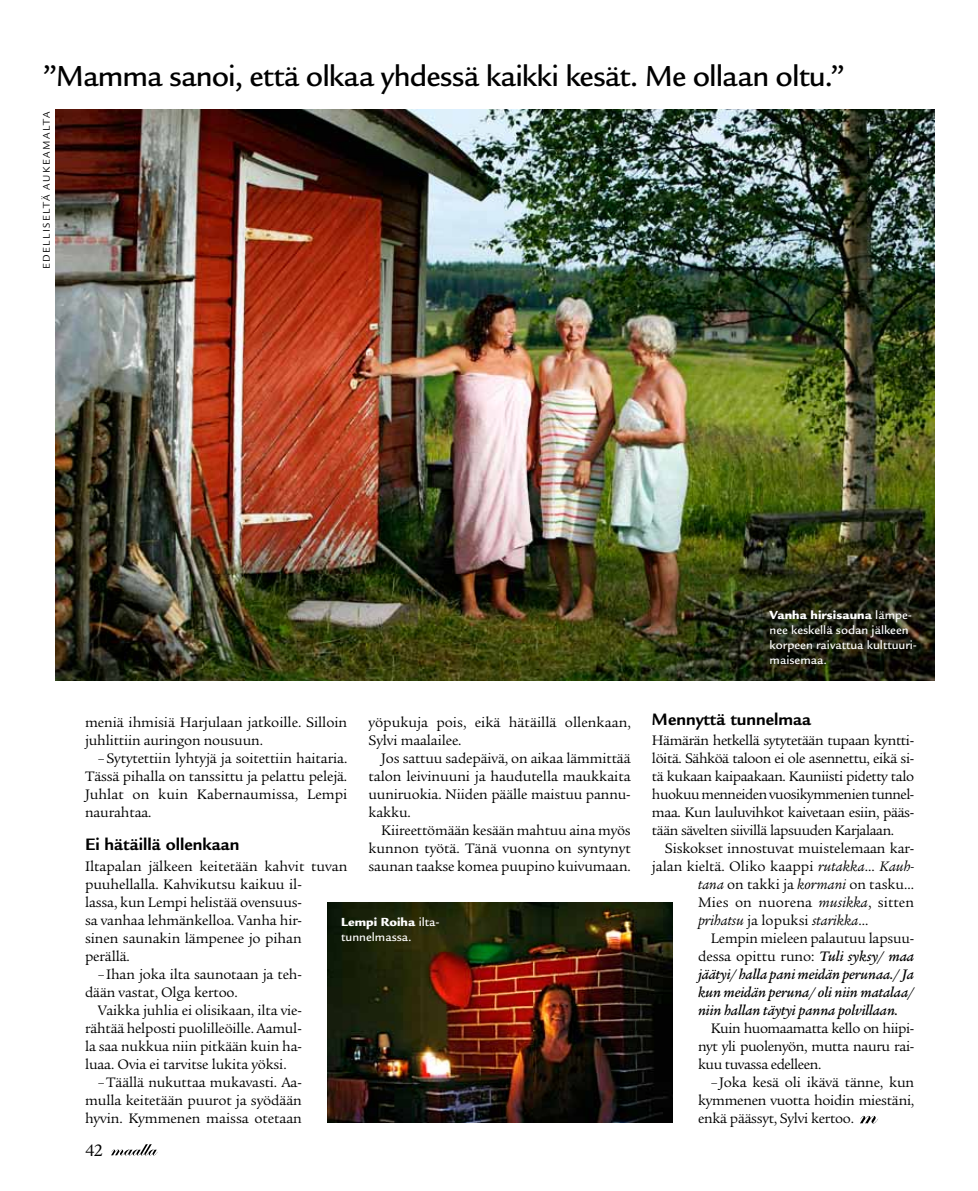
<style>
.page{position:relative;width:978px;height:1191px;background:#fff}
.page>*{position:absolute;margin:0;border:0;box-sizing:border-box;transform-origin:0 0}
.t1{font:500 31.5px "Legacy Sans Std";letter-spacing:-.025em;color:#000}
.t2{font:700 18px "Legacy Sans Std";color:#000}
.t3{font:18px "Legacy Serif Std";color:#000}
.t4{font:15px/18px "Legacy Serif Std";letter-spacing:-.01em;color:#000;text-align:justify}
.t5{font:italic 500 15px "Legacy Serif Std";letter-spacing:-.01em;color:#000}
.t6{font:italic 15px "Legacy Serif Std";color:#000}
.t7{font:500 12.75px/15px "Legacy Sans Std";color:#fff}
.t8{font:10.5px "Legacy Sans Std";letter-spacing:.145em;color:#000}
.s1{font-weight:900}
.s2{font-style:italic}
.s3{font-style:normal}
.s4{font-weight:500;font-style:italic}
</style>
<div class="page">
<svg style="left:111px;top:1144px;width:47px;height:11px"></svg>
<svg style="left:860px;top:1115px;width:18px;height:8px"></svg>
<img style="left:55px;top:109px;width:879px;height:571px">
<img style="left:327px;top:902px;width:345px;height:220px">
<h1 class="t1" style="left:43px;top:58px;width:804px">”Mamma sanoi, että olkaa yhdessä kaikki kesät. Me ollaan oltu.”</h1>
<p class="t8" style="left:41px;top:269px;width:159px;rotate:-90deg">EDELLI SELTÄ AUKEAMALTA</p>
<p class="t4" style="left:85px;top:713px;width:264px">meniä ihmisiä Harjulaan jatkoille. Silloin juhlittiin auringon nousuun.</p>
<p class="t4" style="left:85px;top:749px;width:264px;text-indent:13px">–Sytytettiin lyhtyjä ja soitettiin haitaria.<br>Tässä pihalla on tanssittu ja pelattu pelejä.<br>Juhlat on kuin Kabernaumissa, Lempi naurahtaa.</p>
<p class="t2" style="left:85px;top:833px;width:156px">Ei hätäillä ollenkaan</p>
<p class="t4" style="left:85px;top:857px;width:264px">Iltapalan jälkeen keitetään kahvit tuvan</p>
<p class="t4" style="left:85px;top:875px;width:218px">puuhellalla. Kahvikutsu kaikuu il-</p>
<p class="t4" style="left:85px;top:893px;width:218px">lassa, kun Lempi helistää ovensuus-</p>
<p class="t4" style="left:85px;top:911px;width:218px">sa vanhaa lehmänkelloa. Vanha hir-</p>
<p class="t4" style="left:85px;top:929px;width:218px">sinen saunakin lämpenee jo pihan</p>
<p class="t4" style="left:85px;top:947px;width:46px">perällä.</p>
<p class="t4" style="left:98px;top:965px;width:206px">–Ihan joka ilta saunotaan ja teh-</p>
<p class="t4" style="left:85px;top:983px;width:154px">dään vastat, Olga kertoo.</p>
<p class="t4" style="left:98px;top:1001px;width:206px">Vaikka juhlia ei olisikaan, ilta vie-</p>
<p class="t4" style="left:85px;top:1019px;width:218px">rähtää helposti puolilleöille. Aamul-</p>
<p class="t4" style="left:85px;top:1037px;width:218px">la saa nukkua niin pitkään kuin ha-</p>
<p class="t4" style="left:85px;top:1055px;width:203px">luaa. Ovia ei tarvitse lukita yöksi.</p>
<p class="t4" style="left:98px;top:1073px;width:206px">–Täällä nukuttaa mukavasti. Aa-</p>
<p class="t4" style="left:85px;top:1091px;width:218px">mulla keitetään puurot ja syödään</p>
<p class="t4" style="left:85px;top:1109px;width:218px">hyvin. Kymmenen maissa otetaan</p>
<p class="t4" style="left:369px;top:713px;width:264px">yöpukuja pois, eikä hätäillä ollenkaan,<br>Sylvi maalailee.</p>
<p class="t4" style="left:369px;top:749px;width:264px;text-indent:13px">Jos sattuu sadepäivä, on aikaa lämmittää talon leivinuuni ja haudutella maukkaita uuniruokia. Niiden päälle maistuu pannu&shy;kakku.</p>
<p class="t4" style="left:369px;top:821px;width:264px;text-indent:13px">Kiireettömään kesään mahtuu aina myös kunnon työtä. Tänä vuonna on syntynyt saunan taakse komea puupino kuivumaan.</p>
<p class="t7" style="left:341px;top:914px;width:100px"><span class="s1">Lempi Roiha</span> ilta&shy;tunnelmassa.</p>
<p class="t3" style="left:85px;top:1139px;width:20px">42</p>
<p class="t7" style="left:770px;top:607px;width:149px"><span class="s1">Vanha hirsisauna</span> lämpe&shy;nee keskellä sodan jälkeen korpeen raivattua kulttuuri&shy;maisemaa.</p>
<p class="t2" style="left:652px;top:708px;width:161px">Mennyttä tunnelmaa</p>
<p class="t4" style="left:652px;top:731px;width:264px">Hämärän hetkellä sytytetään tupaan kyntti&shy;löitä. Sähköä taloon ei ole asennettu, eikä si&shy;tä kukaan kaipaakaan. Kauniisti pidetty talo huokuu menneiden vuosikymmenien tunnel&shy;maa. Kun lauluvihkot kaivetaan esiin, pääs&shy;tään sävelten siivillä lapsuuden Karjalaan.</p>
<p class="t4" style="left:665px;top:839px;width:251px">Siskokset innostuvat muistelemaan kar-</p>
<p class="t4" style="left:652px;top:857px;width:264px">jalan kieltä. Oliko kaappi <span class="s2">rutakka</span>... <span class="s2">Kauh-</span></p>
<p class="t4" style="left:698px;top:875px;width:218px"><span class="s2">tana</span> on takki ja <span class="s2">kormani</span> on tasku...</p>
<p class="t4" style="left:698px;top:893px;width:218px">Mies on nuorena <span class="s2">musikka</span>, sitten</p>
<p class="t6" style="left:698px;top:912px;width:172px">prihatsu <span class="s3">ja lopuksi</span> starikka<span class="s3">...</span></p>
<p class="t4" style="left:711px;top:929px;width:205px">Lempin mieleen palautuu lapsuu-</p>
<p class="t4" style="left:698px;top:947px;width:218px">dessa opittu runo: <span class="s4">Tuli syksy/ maa</span></p>
<p class="t5" style="left:698px;top:966px;width:218px">jäätyi/ halla pani meidän perunaa./ Ja</p>
<p class="t5" style="left:698px;top:984px;width:218px">kun meidän peruna/ oli niin matalaa/</p>
<p class="t5" style="left:698px;top:1002px;width:202px">niin hallan täytyi panna polvillaan.</p>
<p class="t4" style="left:698px;top:1019px;width:218px;text-indent:13px">Kuin huomaamatta kello on hiipi&shy;nyt yli puolenyön, mutta nauru rai&shy;kuu tuvassa edelleen.</p>
<p class="t4" style="left:698px;top:1073px;width:218px;text-indent:13px">–Joka kesä oli ikävä tänne, kun kymmenen vuotta hoidin miestäni, enkä päässyt, Sylvi kertoo.</p>
</div>
